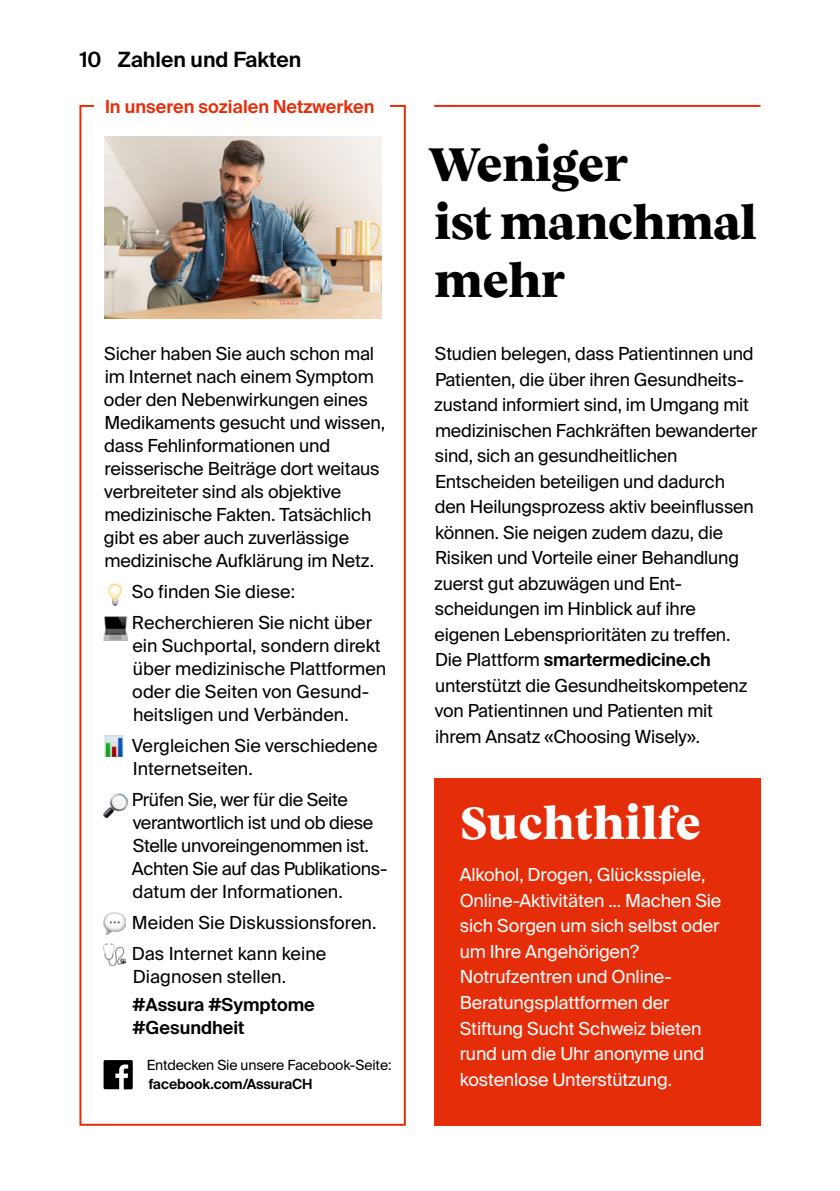
<style>
.page{position:relative;width:840px;height:1191px;background:#fff}
.page>*{position:absolute;margin:0;border:0;box-sizing:border-box;transform-origin:0 0}
.t1{font:800 48px/58px "Vesterbro";letter-spacing:-.02em;color:#000}
.t2{font:800 46px "Vesterbro";color:#fff}
.t3{font:600 21px "Suisse Intl";color:#000}
.t4{font:18px/23px "Suisse Intl";letter-spacing:-.01em;color:#000}
.t5{font:18px/25.6px "Suisse Intl";letter-spacing:-.01em;color:#fff}
.t6{font:600 18px/23px "Suisse Intl";color:#000}
.t7{font:600 18px "Suisse Intl";color:#e62d0a}
.t8{font:14px "Suisse Intl";letter-spacing:-.01em;color:#000}
.t9{font:600 14px "Suisse Intl";letter-spacing:-.005em;color:#000}
.s1{font-weight:600}
</style>
<div class="page">
<img style="left:105px;top:136px;width:277px;height:182px">
<div style="left:79px;top:105px;width:326px;height:1020px;border:2px solid #e62d0a"></div>
<img style="left:106px;top:583px;width:18px;height:23px">
<img style="left:103px;top:616px;width:24px;height:24px">
<img style="left:104px;top:736px;width:20px;height:20px">
<img style="left:103px;top:793px;width:25px;height:24px">
<img style="left:103px;top:912px;width:23px;height:22px">
<img style="left:103px;top:943px;width:23px;height:22px">
<div style="left:434px;top:778px;width:326px;height:347px;background:#e62d0a"></div>
<hr style="left:434px;top:105px;width:326px;height:2px;background:#e62d0a">
<svg style="left:103px;top:1060px;width:30px;height:29px"></svg>
<div style="left:94px;top:98px;width:295px;height:16px;background:#fff"></div>
<p class="t3" style="left:80px;top:47px;width:23px">10</p>
<p class="t3" style="left:118px;top:47px;width:185px">Zahlen und Fakten</p>
<p class="t7" style="left:105px;top:96px;width:271px">In unseren sozialen Netzwerken</p>
<p class="t4" style="left:104px;top:342px;width:283px">Sicher haben Sie auch schon mal im Internet nach einem Symptom oder den Nebenwirkungen eines<br>Medikaments gesucht und wissen, dass Fehlinformationen und reisserische Beiträge dort weitaus verbreiteter sind als objektive medizinische Fakten. Tatsächlich gibt es aber auch zuverlässige medizinische Aufklärung im Netz.</p>
<p class="t4" style="left:132px;top:576px;width:241px;line-height:31px">So finden Sie diese:<br>Recherchieren Sie nicht über</p>
<p class="t4" style="left:132px;top:634px;width:255px">ein Suchportal, sondern direkt über medizinische Plattformen oder die Seiten von Gesund&shy;heitsligen und Verbänden.</p>
<p class="t4" style="left:132px;top:734px;width:247px">Vergleichen Sie verschiedene<br>Internetseiten.</p>
<p class="t4" style="left:132px;top:788px;width:257px">Prüfen Sie, wer für die Seite verantwortlich ist und ob diese<br>Stelle unvoreingenommen ist.<br>Achten Sie auf das Publikations&shy;datum der Informationen.</p>
<p class="t4" style="left:132px;top:907px;width:246px;line-height:31px">Meiden Sie Diskussionsforen.<br>Das Internet kann keine</p>
<p class="t4" style="left:133px;top:965px;width:155px">Diagnosen stellen.</p>
<p class="t6" style="left:132px;top:993px;width:184px">#Assura #Symptome #Gesundheit</p>
<p class="t8" style="left:147px;top:1057px;width:246px">Entdecken Sie unsere Facebook-Seite:</p>
<p class="t9" style="left:149px;top:1076px;width:165px">facebook.com/AssuraCH</p>
<h1 class="t1" style="left:428px;top:133px;width:330px">Weniger<br>ist manchmal mehr</h1>
<p class="t4" style="left:434px;top:341px;width:324px;line-height:25.6px">Studien belegen, dass Patientinnen und Patienten, die über ihren Gesundheits&shy;zustand informiert sind, im Umgang mit medizinischen Fachkräften bewanderter sind, sich an gesundheitlichen Entscheiden beteiligen und dadurch den Heilungsprozess aktiv beeinflussen können. Sie neigen zudem dazu, die Risiken und Vorteile einer Behandlung zuerst gut abzuwägen und Ent&shy;scheidungen im Hinblick auf ihre eigenen Lebensprioritäten zu treffen.<br>Die Plattform <span class="s1">smartermedicine.ch </span>unterstützt die Gesundheitskompetenz von Patientinnen und Patienten mit ihrem Ansatz «Choosing Wisely».</p>
<h2 class="t2" style="left:459px;top:789px;width:243px">Suchthilfe</h2>
<p class="t5" style="left:459px;top:862px;width:263px">Alkohol, Drogen, Glücksspiele,<br>Online-Aktivitäten ... Machen Sie sich Sorgen um sich selbst oder um Ihre Angehörigen?<br>Notrufzentren und Online-<br>Beratungsplattformen der<br>Stiftung Sucht Schweiz bieten rund um die Uhr anonyme und kostenlose Unterstützung.</p>
</div>
